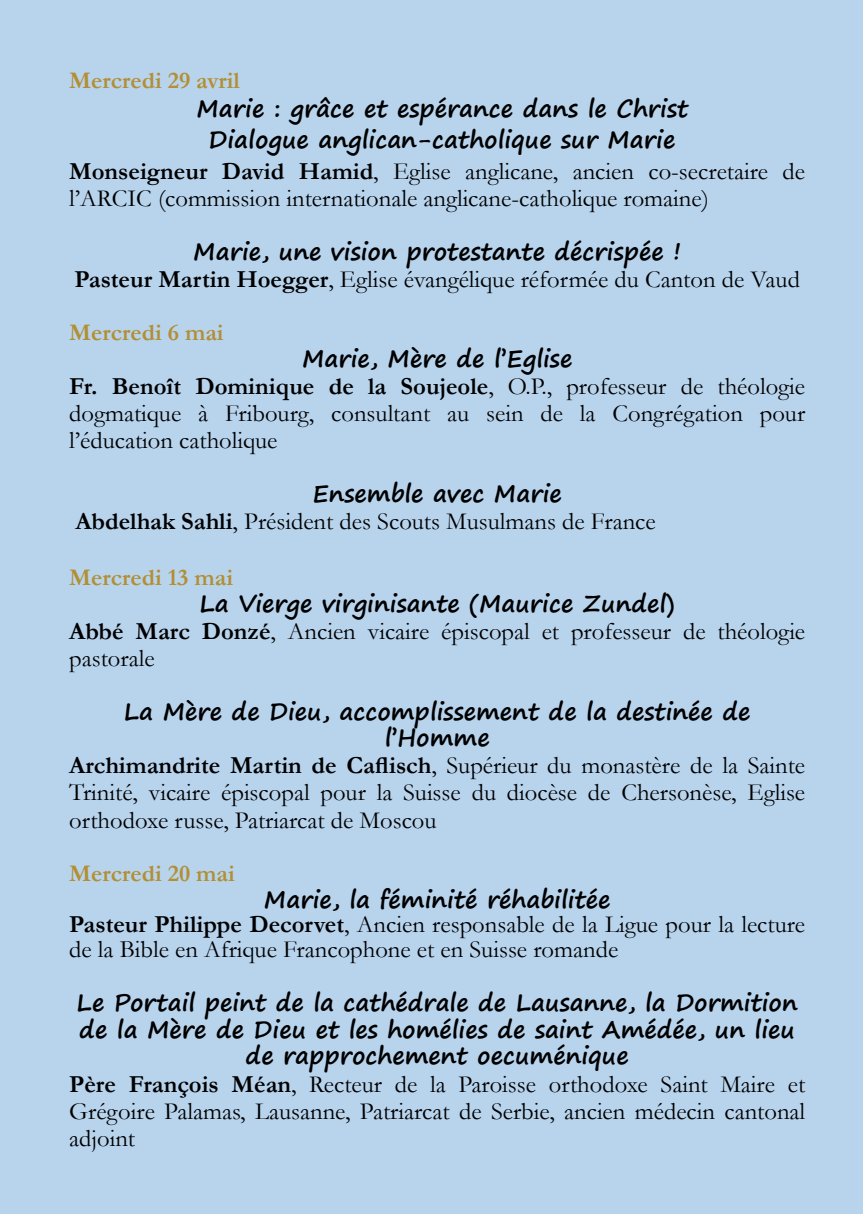
<style>
.page{position:relative;width:863px;height:1214px;background:#fff}
.page>*{position:absolute;margin:0;border:0;box-sizing:border-box;transform-origin:0 0}
.t1{font:24.6px/27px "Garamond";color:#000001;text-align:justify}
.t2{font:24.6px/27px "Garamond";color:#000}
.t3{font:700 24px "Garamond";color:#b28f35}
.t4{font:700 23.8px/26.8px "Segoe Print";color:#000001;text-align:center}
.t5{font:700 23.8px/30.8px "Segoe Print";color:#000;text-align:center}
.s1{font-weight:700}
</style>
<div class="page">
<div style="left:0;top:0;width:862px;height:1213px;background:#b8d4ed"></div>
<p class="t3" style="left:69px;top:72px;width:172px">Mercredi 29 avril</p>
<p class="t5" style="left:196px;top:95px;width:493px">Marie : grâce et espérance dans le Christ<br>Dialogue anglican-catholique sur Marie</p>
<p class="t2" style="left:69px;top:160px;width:737px"><span class="s1">Monseigneur David Hamid</span>, Eglise anglicane, ancien co-secretaire de l’ARCIC (commission internationale anglicane-catholique romaine)</p>
<p class="t4" style="left:193px;top:240px;width:489px">Marie, une vision protestante décrispée !</p>
<p class="t1" style="left:74px;top:268px;width:726px"><span class="s1">Pasteur Martin Hoegger</span>, Eglise évangélique réformée du Canton de Vaud</p>
<p class="t3" style="left:69px;top:324px;width:156px">Mercredi 6 mai</p>
<p class="t4" style="left:302px;top:347px;width:272px">Marie, Mère de l’Eglise</p>
<p class="t1" style="left:69px;top:376px;width:737px"><span class="s1">Fr. Benoît Dominique de la Soujeole</span>, O.P., professeur de théologie dogmatique à Fribourg, consultant au sein de la Congrégation pour l’éducation catholique</p>
<p class="t4" style="left:312px;top:482px;width:251px">Ensemble avec Marie</p>
<p class="t1" style="left:75px;top:511px;width:581px"><span class="s1">Abdelhak Sahli</span>, Président des Scouts Musulmans de France</p>
<p class="t3" style="left:69px;top:569px;width:165px">Mercredi 13 mai</p>
<p class="t4" style="left:199px;top:591px;width:476px">La Vierge virginisante (Maurice Zundel)</p>
<p class="t1" style="left:69px;top:620px;width:737px"><span class="s1">Abbé Marc Donzé</span>, Ancien vicaire épiscopal et professeur de théologie pastorale</p>
<p class="t4" style="left:124px;top:699px;width:628px">La Mère de Dieu, accomplissement de la destinée de l’Homme</p>
<p class="t1" style="left:69px;top:755px;width:737px"><span class="s1">Archimandrite Martin de Caflisch</span>, Supérieur du monastère de la Sainte Trinité, vicaire épiscopal pour la Suisse du diocèse de Chersonèse, Eglise orthodoxe russe, Patriarcat de Moscou</p>
<p class="t3" style="left:69px;top:865px;width:167px">Mercredi 20 mai</p>
<p class="t4" style="left:264px;top:888px;width:348px">Marie, la féminité réhabilitée</p>
<p class="t1" style="left:69px;top:915px;width:737px;line-height:24.6px"><span class="s1">Pasteur Philippe Decorvet</span>, Ancien responsable de la Ligue pour la lecture de la Bible en Afrique Francophone et en Suisse romande</p>
<p class="t4" style="left:77px;top:991px;width:722px">Le Portail peint de la cathédrale de Lausanne, la Dormition de la Mère de Dieu et les homélies de saint Amédée, un lieu de rapprochement oecuménique</p>
<p class="t1" style="left:69px;top:1073px;width:737px"><span class="s1">Père François Méan</span>, Recteur de la Paroisse orthodoxe Saint Maire et Grégoire Palamas, Lausanne, Patriarcat de Serbie, ancien médecin cantonal adjoint</p>
</div>
